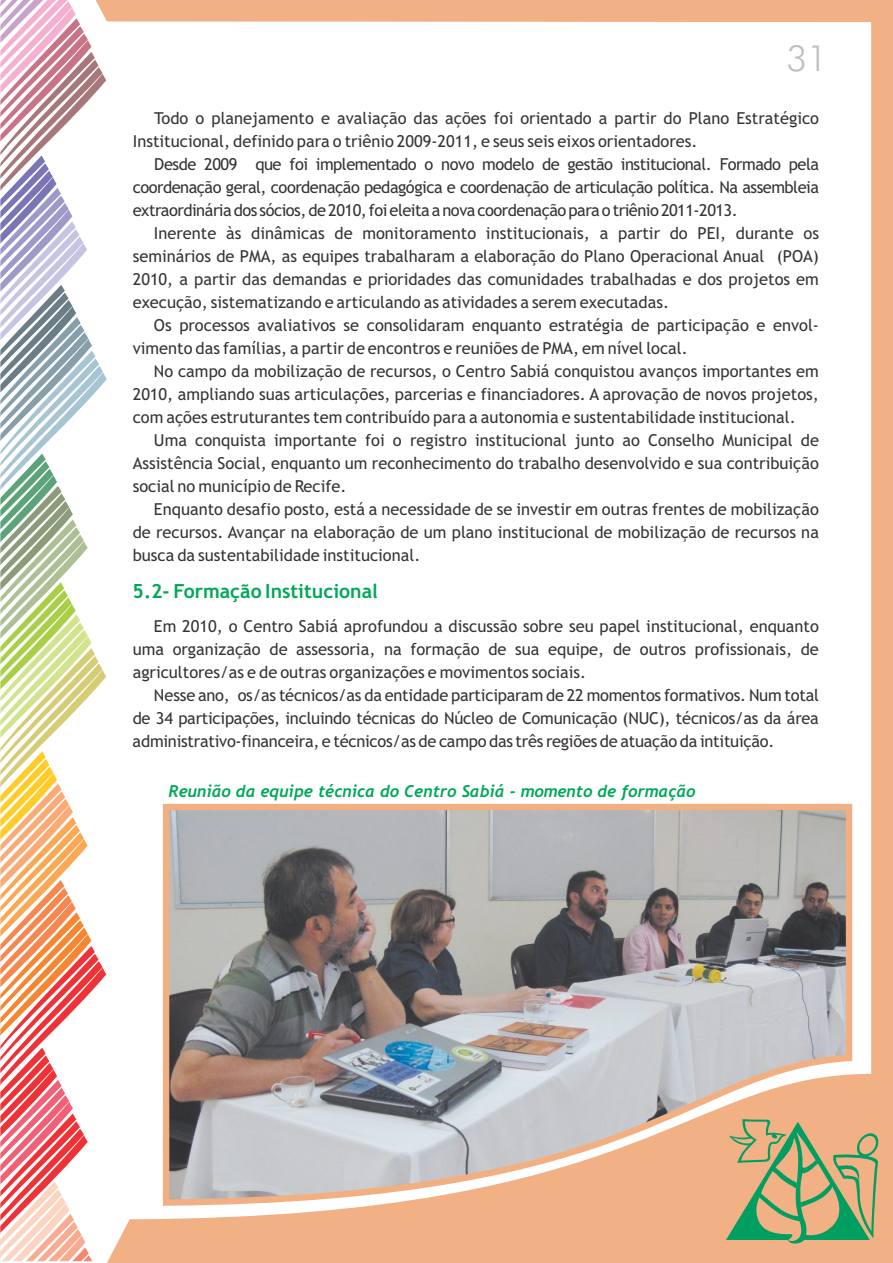
<style>
.page{position:relative;width:893px;height:1263px;background:#f2b085}
.page>*{position:absolute;margin:0;border:0;box-sizing:border-box;transform-origin:0 0}
.t1{font:300 36px "Futura BT";color:#bdbfc2}
.t2{font:700 19.5px "Trebuchet MS";color:#00a859}
.t3{font:16.5px/23px "Trebuchet MS";color:#383336;text-align:justify}
.t4{font:italic 700 16.5px "Trebuchet";color:#00a859}
</style>
<div class="page">
<div style="left:0;top:21px;width:871px;height:1242px;background:#fff"></div>
<svg style="left:0;top:0;width:107px;height:1262px;background:#e5cfc4"></svg>
<svg style="left:726px;top:1119px;width:153px;height:126px"></svg>
<svg style="left:160px;top:801px;width:696px;height:408px;background:#b2a8a2"></svg>
<h1 class="t1" style="left:786px;top:43px;width:43px">31</h1>
<p class="t3" style="left:133px;top:108px;width:688px;text-indent:21px">Todo o planejamento e avaliação das ações foi orientado a partir do Plano Estratégico<br>Institucional, definido para o triênio 2009-2011, e seus seis eixos orientadores.</p>
<p class="t3" style="left:133px;top:154px;width:688px;text-indent:21px">Desde 2009 que foi implementado o novo modelo de gestão institucional. Formado pela coordenação geral, coordenação pedagógica e coordenação de articulação política. Na assembleia extraordináriados sócios,de2010,foieleitaanovacoordenaçãoparaotriênio2011-2013.</p>
<p class="t3" style="left:133px;top:223px;width:688px;text-indent:21px">Inerente às dinâmicas de monitoramento institucionais, a partir do PEI, durante os seminários de PMA, as equipes trabalharam a elaboração do Plano Operacional Anual (POA)<br>2010, a partir das demandas e prioridades das comunidades trabalhadas e dos projetos em execução, sistematizando e articulando as atividades a serem executadas.</p>
<p class="t3" style="left:133px;top:315px;width:688px;text-indent:21px">Os processos avaliativos se consolidaram enquanto estratégia de participação e envol&shy;vimento das famílias, a partir de encontros e reuniões de PMA, em nível local.</p>
<p class="t3" style="left:133px;top:361px;width:688px;text-indent:21px">No campo da mobilização de recursos, o Centro Sabiá conquistou avanços importantes em 2010, ampliando suas articulações, parcerias e financiadores. A aprovação de novos projetos, com ações estruturantes tem contribuído para a autonomia e sustentabilidade institucional.</p>
<p class="t3" style="left:133px;top:430px;width:688px;text-indent:21px">Uma conquista importante foi o registro institucional junto ao Conselho Municipal de Assistência Social, enquanto um reconhecimento do trabalho desenvolvido e sua contribuição social no município de Recife.</p>
<p class="t3" style="left:133px;top:499px;width:688px;text-indent:21px">Enquanto desafio posto, está a necessidade de se investir em outras frentes de mobilização de recursos. Avançar na elaboração de um plano institucional de mobilização de recursos na busca da sustentabilidade institucional.</p>
<p class="t2" style="left:133px;top:584px;width:247px">5.2- Formação Institucional</p>
<p class="t3" style="left:133px;top:616px;width:688px;text-indent:21px">Em 2010, o Centro Sabiá aprofundou a discussão sobre seu papel institucional, enquanto uma organização de assessoria, na formação de sua equipe, de outros profissionais, de agricultores/as e de outras organizações e movimentos sociais.</p>
<p class="t3" style="left:133px;top:685px;width:688px;text-indent:21px">Nesse ano, os/as técnicos/as da entidade participaram de 22 momentos formativos. Num total de 34 participações, incluindo técnicas do Núcleo de Comunicação (NUC), técnicos/as da área administrativo-financeira, e técnicos/as de campo das três regiões de atuação da intituição.</p>
<p class="t4" style="left:168px;top:785px;width:529px">Reunião da equipe técnica do Centro Sabiá - momento de formação</p>
</div>
